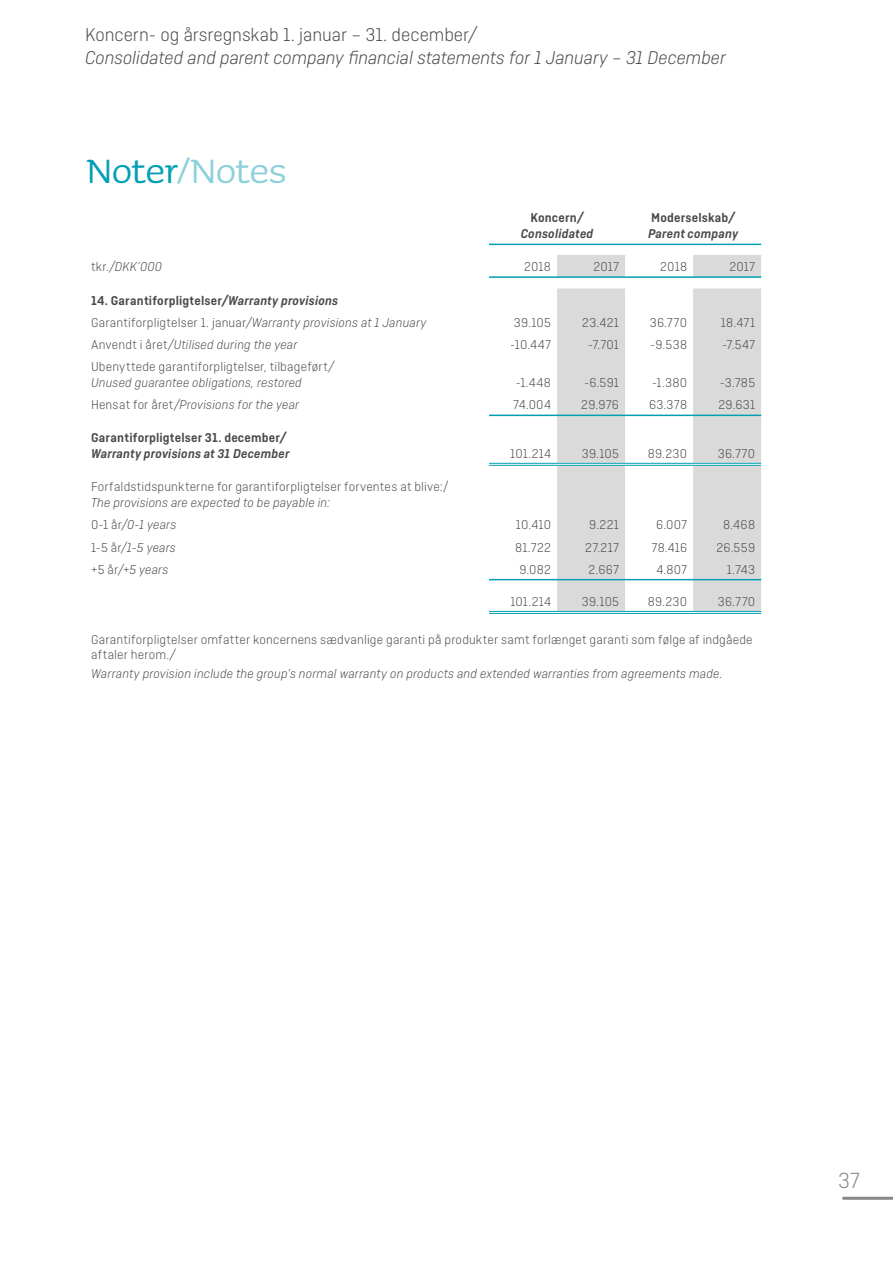
<style>
.page{position:relative;width:893px;height:1263px;background:#fff}
.page>*{position:absolute;margin:0;border:0;box-sizing:border-box;transform-origin:0 0}
.t1{font:45px "Sauna Pro";letter-spacing:-.015em;color:#8dd0db}
.t2{font:300 23.1px "Ciutadella";color:#86888c}
.t3{font:italic 300 19.5px/22.5px "Ciutadella";letter-spacing:-.005em;color:#4a4a49}
.t4{font:300 13.5px/16.2px "Ciutadella";letter-spacing:.015em;color:#4a4a49}
.t5{font:italic 300 13.5px/22.2px "Ciutadella";letter-spacing:.01em;color:#4a4a49}
.t6{font:600 13.5px/16.2px "Ciutadella";letter-spacing:.015em;color:#4a4a49}
.t7{font:italic 600 13.5px/16.2px "Ciutadella";letter-spacing:.01em;color:#4a4a49;text-align:center}
.s1{font-style:normal}
.s2{color:#009fb4}
.s3{font-weight:600;font-style:normal}
.s4{font-weight:600}
.s5{font-style:italic}
</style>
<div class="page">
<hr style="left:843px;top:1197px;width:50px;height:3px;background:#86888c">
<svg style="left:557px;top:255px;width:204px;height:356px;fill:#dcdcdc"></svg>
<hr style="left:557px;top:463px;width:68px;height:3px;background:#fff">
<hr style="left:625px;top:463px;width:68px;height:3px;background:#fff">
<hr style="left:693px;top:463px;width:68px;height:3px;background:#fff">
<hr style="left:489px;top:244px;width:68px;height:1px;background:#009fb4">
<hr style="left:557px;top:244px;width:68px;height:1px;background:#009fb4">
<hr style="left:625px;top:244px;width:68px;height:1px;background:#009fb4">
<hr style="left:693px;top:244px;width:68px;height:1px;background:#009fb4">
<hr style="left:489px;top:415px;width:68px;height:1px;background:#009fb4">
<hr style="left:557px;top:415px;width:68px;height:1px;background:#009fb4">
<hr style="left:625px;top:415px;width:68px;height:1px;background:#009fb4">
<hr style="left:693px;top:415px;width:68px;height:1px;background:#009fb4">
<hr style="left:489px;top:463px;width:68px;height:1px;background:#009fb4">
<hr style="left:489px;top:465px;width:68px;height:1px;background:#009fb4">
<hr style="left:557px;top:463px;width:68px;height:1px;background:#009fb4">
<hr style="left:557px;top:465px;width:68px;height:1px;background:#009fb4">
<hr style="left:625px;top:463px;width:68px;height:1px;background:#009fb4">
<hr style="left:625px;top:465px;width:68px;height:1px;background:#009fb4">
<hr style="left:693px;top:463px;width:68px;height:1px;background:#009fb4">
<hr style="left:693px;top:465px;width:68px;height:1px;background:#009fb4">
<hr style="left:489px;top:579px;width:68px;height:1px;background:#009fb4">
<hr style="left:557px;top:579px;width:68px;height:1px;background:#009fb4">
<hr style="left:625px;top:579px;width:68px;height:1px;background:#009fb4">
<hr style="left:693px;top:579px;width:68px;height:1px;background:#009fb4">
<hr style="left:489px;top:276px;width:68px;height:2px;background:#009fb4">
<hr style="left:557px;top:276px;width:68px;height:2px;background:#009fb4">
<hr style="left:625px;top:276px;width:68px;height:2px;background:#009fb4">
<hr style="left:693px;top:276px;width:68px;height:2px;background:#009fb4">
<hr style="left:489px;top:611px;width:68px;height:1px;background:#009fb4">
<hr style="left:489px;top:613px;width:68px;height:1px;background:#009fb4">
<hr style="left:625px;top:611px;width:68px;height:1px;background:#009fb4">
<hr style="left:625px;top:613px;width:68px;height:1px;background:#009fb4">
<hr style="left:693px;top:611px;width:68px;height:1px;background:#009fb4">
<hr style="left:693px;top:613px;width:68px;height:1px;background:#009fb4">
<hr style="left:557px;top:611px;width:68px;height:1px;background:#009fb4">
<hr style="left:557px;top:613px;width:68px;height:1px;background:#009fb4">
<h3 class="t3" style="left:85px;top:24px;width:642px"><span class="s1">Koncern- og årsregnskab 1. januar – 31. december</span>/<br>Consolidated and parent company financial statements for 1 January – 31 December</h3>
<h1 class="t1" style="left:86px;top:147px;width:202px"><span class="s2">Noter</span>/Notes</h1>
<p class="t7" style="left:521px;top:210px;width:74px"><span class="s1">Koncern</span>/<br>Consolidated</p>
<p class="t7" style="left:648px;top:210px;width:92px;text-align:left"><span class="s1">Moderselskab</span>/<br>Parent company</p>
<p class="t5" style="left:91px;top:256px;width:73px"><span class="s1">tkr.</span>/DKK’000</p>
<p class="t4" style="left:524px;top:259px;width:28px">2018</p>
<p class="t4" style="left:593px;top:259px;width:27px">2017</p>
<p class="t4" style="left:660px;top:259px;width:28px">2018</p>
<p class="t4" style="left:729px;top:259px;width:27px">2017</p>
<p class="t5" style="left:91px;top:289px;width:337px"><span class="s3">14. Garantiforpligtelser</span><span class="s4">/Warranty provisions<br></span><span class="s1">Garantiforpligtelser 1. januar</span>/Warranty provisions at 1 January</p>
<p class="t4" style="left:514px;top:314px;width:39px">39.105</p>
<p class="t4" style="left:582px;top:314px;width:38px">23.421</p>
<p class="t4" style="left:650px;top:314px;width:39px">36.770</p>
<p class="t4" style="left:721px;top:314px;width:36px">18.471</p>
<p class="t5" style="left:91px;top:333px;width:208px"><span class="s1">Anvendt i året</span>/Utilised during the year</p>
<p class="t4" style="left:510px;top:336px;width:42px">-10.447</p>
<p class="t4" style="left:588px;top:336px;width:32px">-7.701</p>
<p class="t4" style="left:650px;top:336px;width:38px">-9.538</p>
<p class="t4" style="left:722px;top:336px;width:34px">-7.547</p>
<p class="t4" style="left:91px;top:358px;width:245px">Ubenyttede garantiforpligtelser, tilbageført<span class="s5">/<br>Unused guarantee obligations, restored</span></p>
<p class="t4" style="left:516px;top:375px;width:37px">-1.448</p>
<p class="t4" style="left:584px;top:375px;width:36px">-6.591</p>
<p class="t4" style="left:652px;top:375px;width:37px">-1.380</p>
<p class="t4" style="left:720px;top:375px;width:37px">-3.785</p>
<p class="t5" style="left:91px;top:394px;width:210px"><span class="s1">Hensat for året</span>/Provisions for the year</p>
<p class="t4" style="left:513px;top:397px;width:39px">74.004</p>
<p class="t4" style="left:581px;top:397px;width:39px">29.976</p>
<p class="t4" style="left:649px;top:397px;width:39px">63.378</p>
<p class="t4" style="left:718px;top:397px;width:38px">29.631</p>
<p class="t6" style="left:91px;top:429px;width:200px">Garantiforpligtelser 31. december<span class="s5">/<br>Warranty provisions at 31 December</span></p>
<p class="t4" style="left:510px;top:446px;width:42px">101.214</p>
<p class="t4" style="left:582px;top:446px;width:39px">39.105</p>
<p class="t4" style="left:648px;top:446px;width:41px">89.230</p>
<p class="t4" style="left:718px;top:446px;width:39px">36.770</p>
<p class="t4" style="left:91px;top:478px;width:359px">Forfaldstidspunkterne for garantiforpligtelser forventes at blive:/</p>
<p class="t5" style="left:91px;top:492px;width:241px">The provisions are expected to be payable in:<br><span class="s1">0-1 år</span>/0-1 years</p>
<p class="t4" style="left:516px;top:517px;width:37px">10.410</p>
<p class="t4" style="left:589px;top:517px;width:31px">9.221</p>
<p class="t4" style="left:656px;top:517px;width:32px">6.007</p>
<p class="t4" style="left:723px;top:517px;width:34px">8.468</p>
<p class="t5" style="left:91px;top:536px;width:86px"><span class="s1">1-5 år</span>/1-5 years</p>
<p class="t4" style="left:515px;top:539px;width:37px">81.722</p>
<p class="t4" style="left:585px;top:539px;width:35px">27.217</p>
<p class="t4" style="left:651px;top:539px;width:37px">78.416</p>
<p class="t4" style="left:716px;top:539px;width:40px">26.559</p>
<p class="t5" style="left:91px;top:558px;width:79px"><span class="s1">+5 år</span>/+5 years</p>
<p class="t4" style="left:519px;top:561px;width:33px">9.082</p>
<p class="t4" style="left:588px;top:561px;width:32px">2.667</p>
<p class="t4" style="left:656px;top:561px;width:32px">4.807</p>
<p class="t4" style="left:727px;top:561px;width:30px">1.743</p>
<p class="t4" style="left:510px;top:594px;width:42px">101.214</p>
<p class="t4" style="left:582px;top:594px;width:39px">39.105</p>
<p class="t4" style="left:648px;top:594px;width:41px">89.230</p>
<p class="t4" style="left:718px;top:594px;width:39px">36.770</p>
<p class="t4" style="left:91px;top:631px;width:663px;line-height:15px">Garantiforpligtelser omfatter koncernens sædvanlige garanti på produkter samt forlænget garanti som følge af indgåede aftaler herom.<span class="s5">/</span></p>
<p class="t5" style="left:91px;top:662px;width:633px">Warranty provision include the group’s normal warranty on products and extended warranties from agreements made.</p>
<h2 class="t2" style="left:838px;top:1168px;width:24px">37</h2>
</div>
